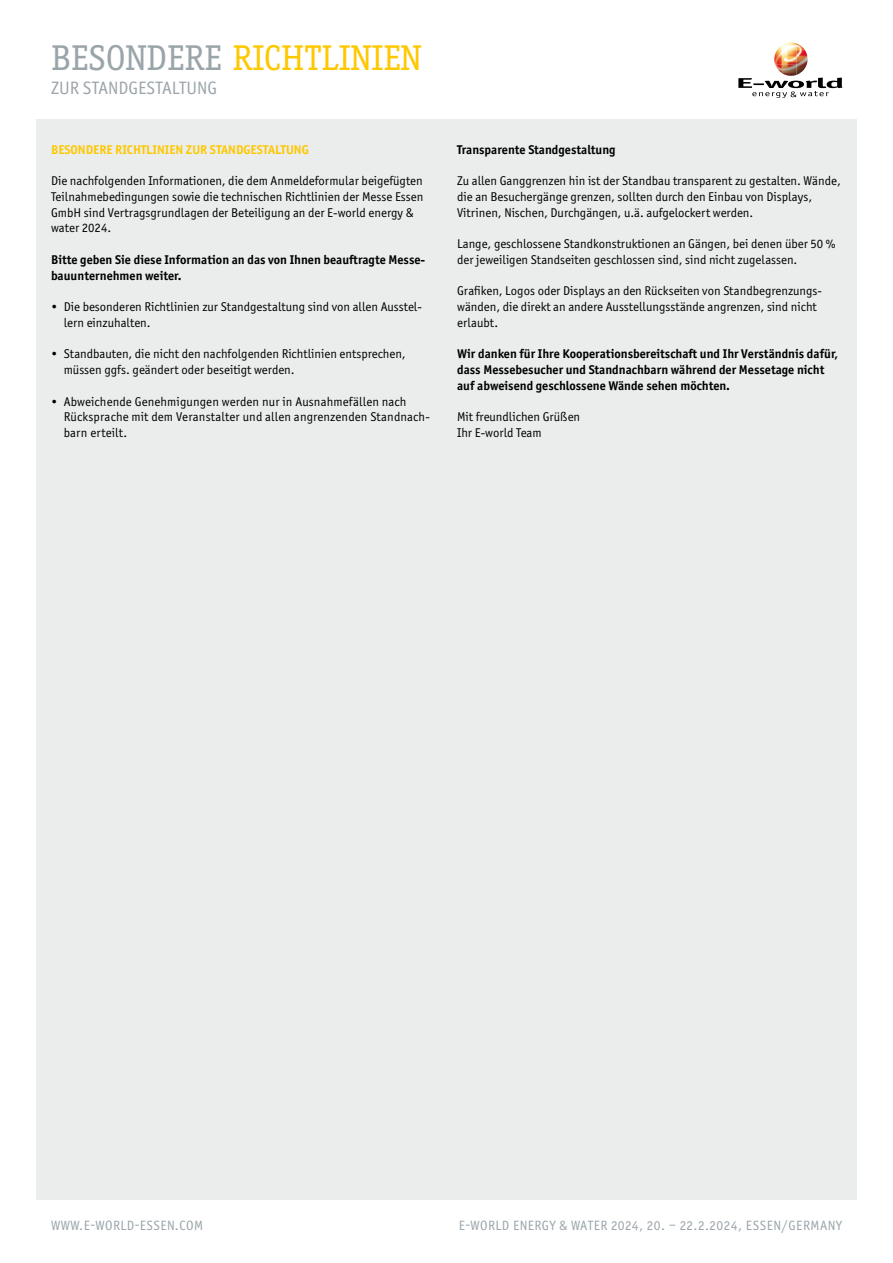
<style>
.page{position:relative;width:893px;height:1263px;background:#fff}
.page>*{position:absolute;margin:0;border:0;box-sizing:border-box;transform-origin:0 0}
.t1{font:36px "Officina Serif Std";color:#fec800}
.t2{font:18px "Officina Sans ITC Pro";color:#9aa5aa}
.t3{font:13.5px "Officina Sans ITC Pro";letter-spacing:.03em;color:#9aa5aa}
.t4{font:12.75px/15.8px "Officina Sans ITC Pro";color:#000}
.t5{font:700 12.75px/15.8px "Officina Sans ITC Pro";color:#000}
.t6{font:700 12.75px "Officina Sans ITC Pro";color:#fec800}
.s1{color:#9aa5aa}
</style>
<div class="page">
<div style="left:36px;top:119px;width:821px;height:1080px;background:#ebeded"></div>
<img style="left:774px;top:43px;width:22px;height:22px">
<svg style="left:738px;top:65px;width:104px;height:33px"></svg>
<h1 class="t1" style="left:51px;top:37px;width:372px"><span class="s1">BESONDERE</span> RICHTLINIEN</h1>
<h2 class="t2" style="left:51px;top:78px;width:168px">ZUR STANDGESTALTUNG</h2>
<p class="t6" style="left:51px;top:141px;width:259px">BESONDERE RICHTLINIEN ZUR STANDGESTALTUNG</p>
<p class="t4" style="left:51px;top:173px;width:374px">Die nachfolgenden Informationen, die dem Anmeldeformular beigefügten Teilnahmebedingungen sowie die technischen Richtlinien der Messe Essen GmbH sind Vertragsgrundlagen der Beteiligung an der E-world energy &amp; water 2024.</p>
<p class="t5" style="left:51px;top:251px;width:376px">Bitte geben Sie diese Information an das von Ihnen beauftragte Messe&shy;bauunternehmen weiter.</p>
<p class="t4" style="left:64px;top:299px;width:360px;text-indent:-13px">• Die besonderen Richtlinien zur Standgestaltung sind von allen Ausstel&shy;lern einzuhalten.</p>
<p class="t4" style="left:64px;top:346px;width:343px;text-indent:-13px">• Standbauten, die nicht den nachfolgenden Richtlinien entsprechen, müssen ggfs. geändert oder beseitigt werden.</p>
<p class="t4" style="left:64px;top:393px;width:368px;text-indent:-13px">• Abweichende Genehmigungen werden nur in Ausnahmefällen nach<br>Rücksprache mit dem Veranstalter und allen angrenzenden Standnach&shy;barn erteilt.</p>
<p class="t5" style="left:457px;top:141px;width:160px">Transparente Standgestaltung</p>
<p class="t4" style="left:457px;top:173px;width:385px">Zu allen Ganggrenzen hin ist der Standbau transparent zu gestalten. Wände, die an Besuchergänge grenzen, sollten durch den Einbau von Displays,<br>Vitrinen, Nischen, Durchgängen, u.ä. aufgelockert werden.</p>
<p class="t4" style="left:457px;top:236px;width:380px">Lange, geschlossene Standkonstruktionen an Gängen, bei denen über 50 % der jeweiligen Standseiten geschlossen sind, sind nicht zugelassen.</p>
<p class="t4" style="left:457px;top:283px;width:366px">Grafiken, Logos oder Displays an den Rückseiten von Standbegrenzungs&shy;wänden, die direkt an andere Ausstellungsstände angrenzen, sind nicht erlaubt.</p>
<p class="t5" style="left:457px;top:346px;width:383px">Wir danken für Ihre Kooperationsbereitschaft und Ihr Verständnis dafür, dass Messebesucher und Standnachbarn während der Messetage nicht auf abweisend geschlossene Wände sehen möchten.</p>
<p class="t4" style="left:457px;top:409px;width:125px">Mit freundlichen Grüßen<br>Ihr E-world Team</p>
<p class="t3" style="left:51px;top:1218px;width:153px">WWW.E-WORLD-ESSEN.COM</p>
<p class="t3" style="left:459px;top:1218px;width:385px">E-WORLD ENERGY &amp; WATER 2024, 20. – 22.2.2024, ESSEN/GERMANY</p>
</div>
